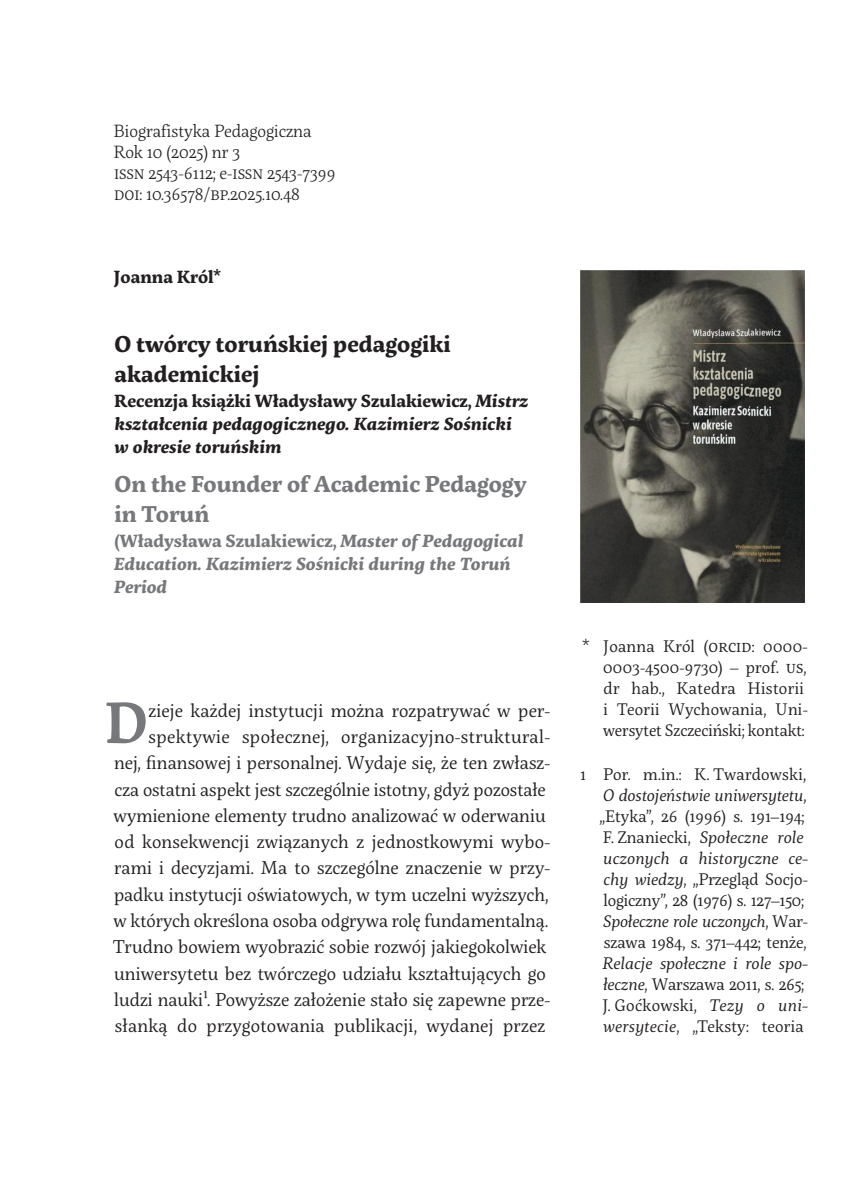
<style>
.page{position:relative;width:844px;height:1191px;background:#fff}
.page>*{position:absolute;margin:0;border:0;box-sizing:border-box;transform-origin:0 0}
.t1{font:600 57.75px "Servus";color:#76787b}
.t2{font:700 22.75px/29.8px "Servus";color:#231f20}
.t3{font:700 22.75px/29.8px "Servus";color:#76787b}
.t4{font:18.38px/26.2px "Servus";letter-spacing:.005em;color:#231f20;text-align:right}
.t5{font:italic 700 17.5px/22.8px "Servus";color:#231f20}
.t6{font:300 17.5px/21px "Servus";color:#231f20}
.t7{font:italic 700 17.5px/22.8px "Servus";color:#76787b}
.t8{font:700 17.5px "Servus";color:#231f20}
.t9{font:16.62px/21px "Servus";color:#231f20}
.t10{font:italic 16.62px/21px "Servus";color:#231f20}
.s1{font-style:normal}
.s2{font-style:italic}
</style>
<div class="page">
<img style="left:580px;top:270px;width:224px;height:332px">
<p class="t6" style="left:113px;top:122px;width:224px">Biografistyka Pedagogiczna<br>Rok 10 (2025) nr 3<br>issn 2543-6112; e-issn 2543-7399 doi: 10.36578/bp.2025.10.48</p>
<p class="t8" style="left:114px;top:269px;width:109px">Joanna Król*</p>
<p class="t2" style="left:114px;top:331px;width:338px">O twórcy toruńskiej pedagogiki akademickiej</p>
<p class="t5" style="left:114px;top:391px;width:415px"><span class="s1">Recenzja książki Władysławy Szulakiewicz,</span> Mistrz kształcenia pedagogicznego. Kazimierz Sośnicki w okresie toruńskim</p>
<p class="t3" style="left:114px;top:471px;width:413px">On the Founder of Academic Pedagogy in Toruń</p>
<p class="t7" style="left:114px;top:531px;width:410px"><span class="s1">(Władysława Szulakiewicz,</span> Master of Pedagogical<br>Education. Kazimierz Sośnicki during the Toruń<br>Period</p>
<h1 class="t1" style="left:105px;top:689px;width:45px">D</h1>
<p class="t4" style="left:113px;top:699px;width:438px">zieje każdej instytucji można rozpatrywać w per&shy;spektywie społecznej, organizacyjno-struktural-<br>nej, finansowej i personalnej. Wydaje się, że ten zwłasz&shy;cza ostatni aspekt jest szczególnie istotny, gdyż pozostałe wymienione elementy trudno analizować w oderwaniu od konsekwencji związanych z jednostkowymi wybo&shy;rami i decyzjami. Ma to szczególne znaczenie w przy&shy;padku instytucji oświatowych, w tym uczelni wyższych, w których określona osoba odgrywa rolę fundamentalną.<br>Trudno bowiem wyobrazić sobie rozwój jakiegokolwiek uniwersytetu bez twórczego udziału kształtujących go ludzi nauki1. Powyższe założenie stało się zapewne prze&shy;słanką do przygotowania publikacji, wydanej przez</p>
<p class="t9" style="left:603px;top:637px;width:206px;text-indent:-21px">* Joanna Król (orcid: 0000-<br>0003-4500-9730) – prof. us, dr hab., Katedra Historii i Teorii Wychowania, Uni&shy;wersytet Szczeciński; kontakt:</p>
<p class="t9" style="left:599px;top:765px;width:210px;text-indent:-19px">1 Por. m.in.: K. Twardowski,<br><span class="s2">O dostojeństwie uniwersytetu</span>, „Etyka”, 26 (1996) s. 191–194;<br>F. Znaniecki, <span class="s2">Społeczne role uczonych a historyczne ce&shy;chy wiedzy</span>, „Przegląd Socjo&shy;logiczny”, 28 (1976) s. 127–150;<br><span class="s2">Społeczne role uczonych</span>, War&shy;szawa 1984, s. 371–442; tenże,</p>
<p class="t10" style="left:602px;top:954px;width:207px">Relacje społeczne i role spo&shy;łeczne<span class="s1">, Warszawa 2011, s. 265;<br>J. Goćkowski,</span> Tezy o uni&shy;wersytecie<span class="s1">, „Teksty: teoria</span></p>
</div>
